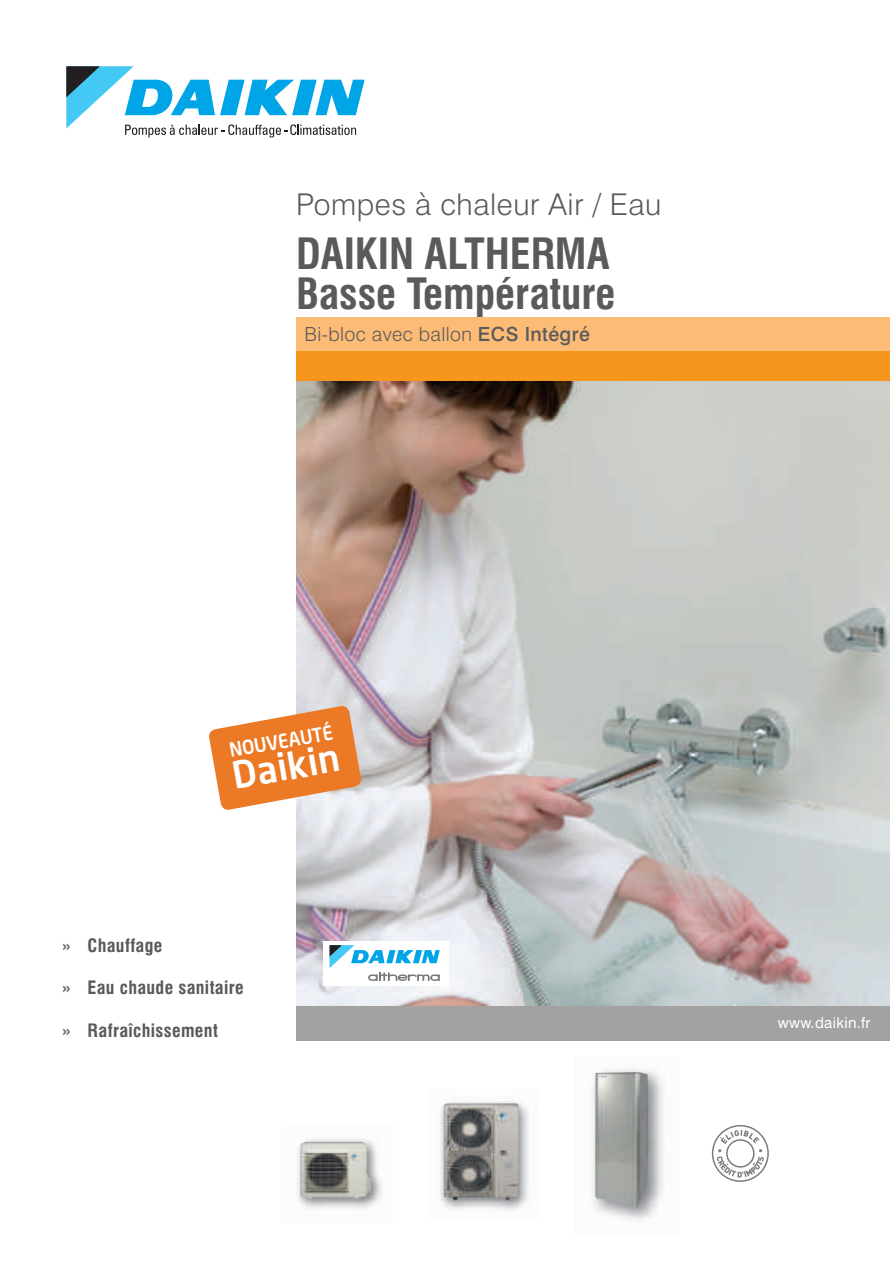
<style>
.page{position:relative;width:890px;height:1268px;background:#fff}
.page>*{position:absolute;margin:0;border:0;box-sizing:border-box;transform-origin:0 0}
.t1{font:700 condensed 42px/40.5px "Swiss 721 BT";color:#5a5a5d}
.t2{font:500 36.9px "Neo Sans";color:#fff}
.t3{font:300 30px "Swiss 721 BT";letter-spacing:.02em;color:#5a5a5d}
.t4{font:300 19.5px "Swiss 721 BT";letter-spacing:.02em;color:#5a5a5d}
.t5{font:500 19.5px "Neo Sans";color:#fff;scale:.93 1}
.t6{font:700 condensed 18px "Swiss 721 BT";letter-spacing:.02em;color:#5a5a5d}
.t7{font:15px "Swiss 721 BT";letter-spacing:.02em;color:#fff}
.s1{font-weight:500}
</style>
<div class="page">
<svg style="left:66px;top:66px;width:298px;height:71px"></svg>
<img style="left:296px;top:381px;width:593px;height:625px">
<div style="left:296px;top:1006px;width:593px;height:34px;background:#a3a2a1"></div>
<div style="left:296px;top:317px;width:593px;height:34px;background:#fcbc75"></div>
<div style="left:296px;top:351px;width:593px;height:30px;background:#f7961d"></div>
<div style="left:323px;top:941px;width:126px;height:44px;background:#fff"></div>
<svg style="left:329px;top:945px;width:111px;height:36px"></svg>
<img style="left:592px;top:1068px;width:72px;height:153px">
<img style="left:595px;top:1072px;width:53px;height:136px">
<svg style="left:711px;top:1125px;width:58px;height:57px"></svg>
<img style="left:440px;top:1101px;width:89px;height:110px">
<img style="left:443px;top:1103px;width:76px;height:97px">
<img style="left:297px;top:1139px;width:85px;height:70px">
<img style="left:300px;top:1142px;width:71px;height:57px">
<svg style="left:209px;top:705px;width:153px;height:106px"></svg>
<h3 class="t3" style="left:296px;top:194px;width:367px">Pompes à chaleur Air / Eau</h3>
<h1 class="t1" style="left:296px;top:237px;width:321px">DAIKIN ALTHERMA<br>Basse Température</h1>
<p class="t4" style="left:304px;top:327px;width:287px">Bi-bloc avec ballon <span class="s1">ECS Intégré</span></p>
<p class="t5" style="left:228px;top:742px;width:114px;rotate:-10deg">NOUVEAUTÉ</p>
<h2 class="t2" style="left:230px;top:761px;width:110px;rotate:-10deg">Daikin</h2>
<p class="t6" style="left:62px;top:938px;width:102px">» Chauffage</p>
<p class="t6" style="left:62px;top:980px;width:183px">» Eau chaude sanitaire</p>
<p class="t6" style="left:62px;top:1023px;width:157px">» Rafraîchissement</p>
<p class="t7" style="left:777px;top:1017px;width:94px">www.daikin.fr</p>
</div>
